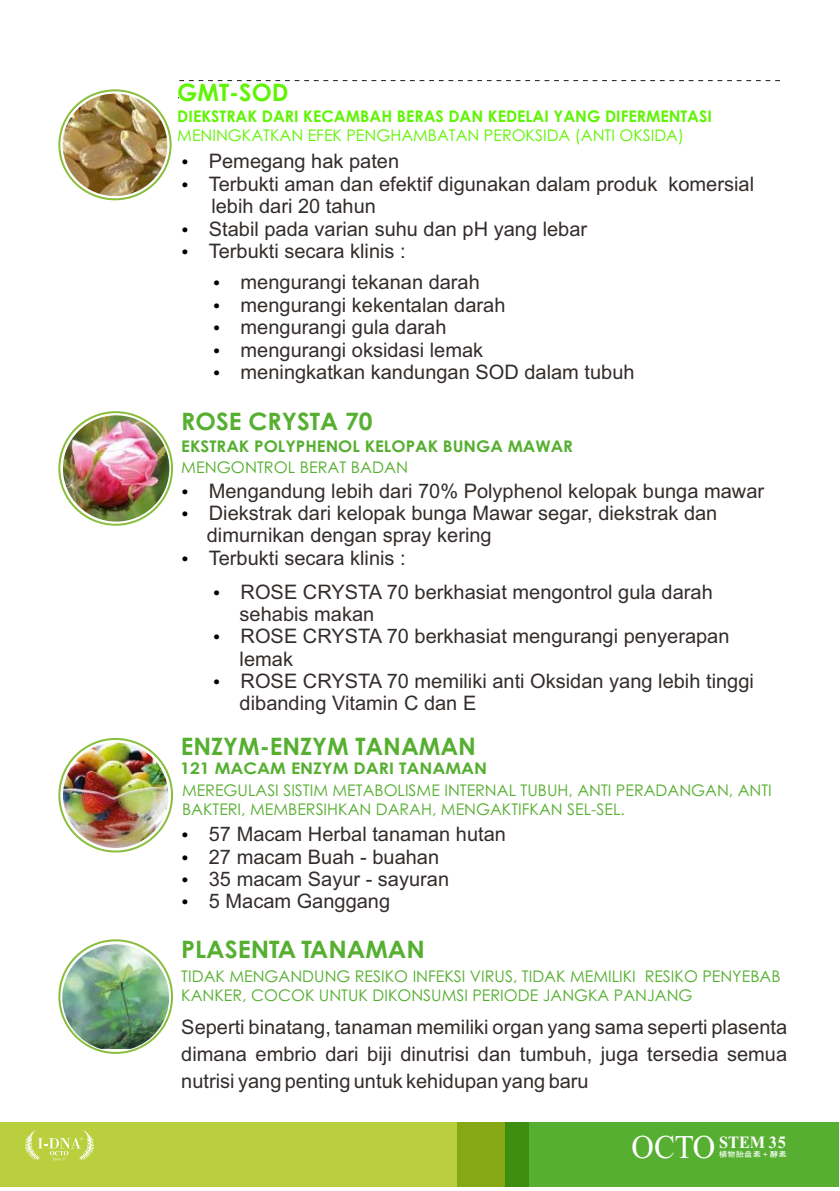
<style>
.page{position:relative;width:840px;height:1191px;background:#fff}
.page>*{position:absolute;margin:0;border:0;box-sizing:border-box;transform-origin:0 0}
.t1{font:700 24px "Century Gothic";color:#56af31}
.t2{font:700 24px "Century Gothic";color:#56af31;scale:1.04 1}
.t3{font:700 24px "Century Gothic";color:#60f404}
.t4{font:20px/22.4px "Arial";color:#332d2b}
.t5{font:700 17.2px "Times New Roman";color:#fff;scale:.94 1}
.t6{font:16px/19px "Century Gothic";color:#56af31}
.t7{font:700 16px "Century Gothic";color:#60f404}
.t8{font:16px "Century Gothic";color:#60f404}
.t9{font:700 16px "Century Gothic";color:#56af31;scale:1.06 1}
.t10{font:700 16px "Century Gothic";color:#56af31;scale:1.1 1}
.t11{font:7.6px "Arial Unicode MS";color:#fff;scale:1.13 1}
.s1{font-weight:400;font-size:33.2px}
</style>
<div class="page">
<svg style="left:179px;top:80px;width:601px;height:1px"></svg>
<img style="left:63px;top:415px;width:106px;height:106px;border-radius:53px">
<div style="left:58px;top:411px;width:115px;height:115px;border:2px solid #89be3c;border-radius:50%"></div>
<div style="left:58px;top:89px;width:113px;height:111px;border:2px solid #89be3c;border-radius:50%"></div>
<img style="left:63px;top:94px;width:104px;height:102px">
<img style="left:63px;top:742px;width:105px;height:106px;border-radius:53px">
<div style="left:58px;top:738px;width:115px;height:114px;border:2px solid #89be3c;border-radius:50%"></div>
<img style="left:62px;top:944px;width:107px;height:105px">
<div style="left:58px;top:939px;width:115px;height:115px;border:2px solid #89be3c;border-radius:50%"></div>
<svg style="left:238px;top:1186px;width:94px;height:1px"></svg>
<div style="left:0;top:1122px;width:513px;height:64px;background:#b9cf3d"></div>
<div style="left:505px;top:1122px;width:333px;height:64px;background:#56af31"></div>
<svg style="left:457px;top:1122px;width:71px;height:64px;background:#6e9f12"></svg>
<svg style="left:25px;top:1130px;width:69px;height:30px"></svg>
<p class="t3" style="left:177px;top:83px;width:113px">GMT-SOD</p>
<p class="t8" style="left:177px;top:129px;width:508px">MENINGKATKAN EFEK PENGHAMBATAN PEROKSIDA (ANTI OKSIDA)</p>
<p class="t7" style="left:177px;top:110px;width:536px">DIEKSTRAK DARI KECAMBAH BERAS DAN KEDELAI YANG DIFERMENTASI</p>
<p class="t4" style="left:209px;top:152px;width:192px">Pemegang hak paten</p>
<p class="t4" style="left:209px;top:174px;width:546px">Terbukti aman dan efektif digunakan dalam produk komersial lebih dari 20 tahun<br>Stabil pada varian suhu dan pH yang lebar</p>
<p class="t4" style="left:209px;top:241px;width:198px">Terbukti secara klinis :</p>
<p class="t4" style="left:240px;top:273px;width:241px">mengurangi tekanan darah</p>
<p class="t4" style="left:240px;top:295px;width:266px">mengurangi kekentalan darah</p>
<p class="t4" style="left:240px;top:340px;width:395px">mengurangi oksidasi lemak<br>meningkatkan kandungan SOD dalam tubuh</p>
<p class="t4" style="left:240px;top:318px;width:207px">mengurangi gula darah</p>
<p class="t1" style="left:181px;top:412px;width:192px">ROSE CRYSTA 70</p>
<p class="t9" style="left:181px;top:440px;width:371px">EKSTRAK POLYPHENOL KELOPAK BUNGA MAWAR</p>
<p class="t6" style="left:181px;top:459px;width:228px">MENGONTROL BERAT BADAN</p>
<p class="t4" style="left:207px;top:481px;width:558px">Mengandung lebih dari 70% Polyphenol kelopak bunga mawar Diekstrak dari kelopak bunga Mawar segar, diekstrak dan dimurnikan dengan spray kering<br>Terbukti secara klinis :</p>
<p class="t4" style="left:239px;top:582px;width:474px">ROSE CRYSTA 70 berkhasiat mengontrol gula darah sehabis makan</p>
<p class="t4" style="left:239px;top:627px;width:491px">ROSE CRYSTA 70 berkhasiat mengurangi penyerapan lemak</p>
<p class="t4" style="left:239px;top:671px;width:515px">ROSE CRYSTA 70 memiliki anti Oksidan yang lebih tinggi dibanding Vitamin C dan E</p>
<p class="t1" style="left:181px;top:737px;width:296px">ENZYM-ENZYM TANAMAN</p>
<p class="t10" style="left:180px;top:762px;width:280px">121 MACAM ENZYM DARI TANAMAN</p>
<p class="t6" style="left:182px;top:782px;width:591px">MEREGULASI SISTIM METABOLISME INTERNAL TUBUH, ANTI PERADANGAN, ANTI<br>BAKTERI, MEMBERSIHKAN DARAH, MENGAKTIFKAN SEL-SEL.</p>
<p class="t4" style="left:209px;top:825px;width:298px">57 Macam Herbal tanaman hutan</p>
<p class="t4" style="left:209px;top:869px;width:242px">35 macam Sayur - sayuran<br>5 Macam Ganggang</p>
<p class="t2" style="left:181px;top:940px;width:235px">PLASENTA TANAMAN</p>
<p class="t6" style="left:181px;top:968px;width:600px">TIDAK MENGANDUNG RESIKO INFEKSI VIRUS, TIDAK MEMILIKI RESIKO PENYEBAB<br>KANKER, COCOK UNTUK DIKONSUMSI PERIODE JANGKA PANJANG</p>
<p class="t4" style="left:181px;top:1015px;width:607px;line-height:26.8px;text-align:justify">Seperti binatang, tanaman memiliki organ yang sama seperti plasenta dimana embrio dari biji dinutrisi dan tumbuh, juga tersedia semua nutrisi yang penting untuk kehidupan yang baru</p>
<p class="t4" style="left:209px;top:847px;width:232px">27 macam Buah - buahan</p>
<p class="t5" style="left:631px;top:1136px;width:166px"><span class="s1">OCTO</span> STEM 35</p>
<p class="t11" style="left:718px;top:1151px;width:62px">植物胎盘素＋酵素</p>
</div>
